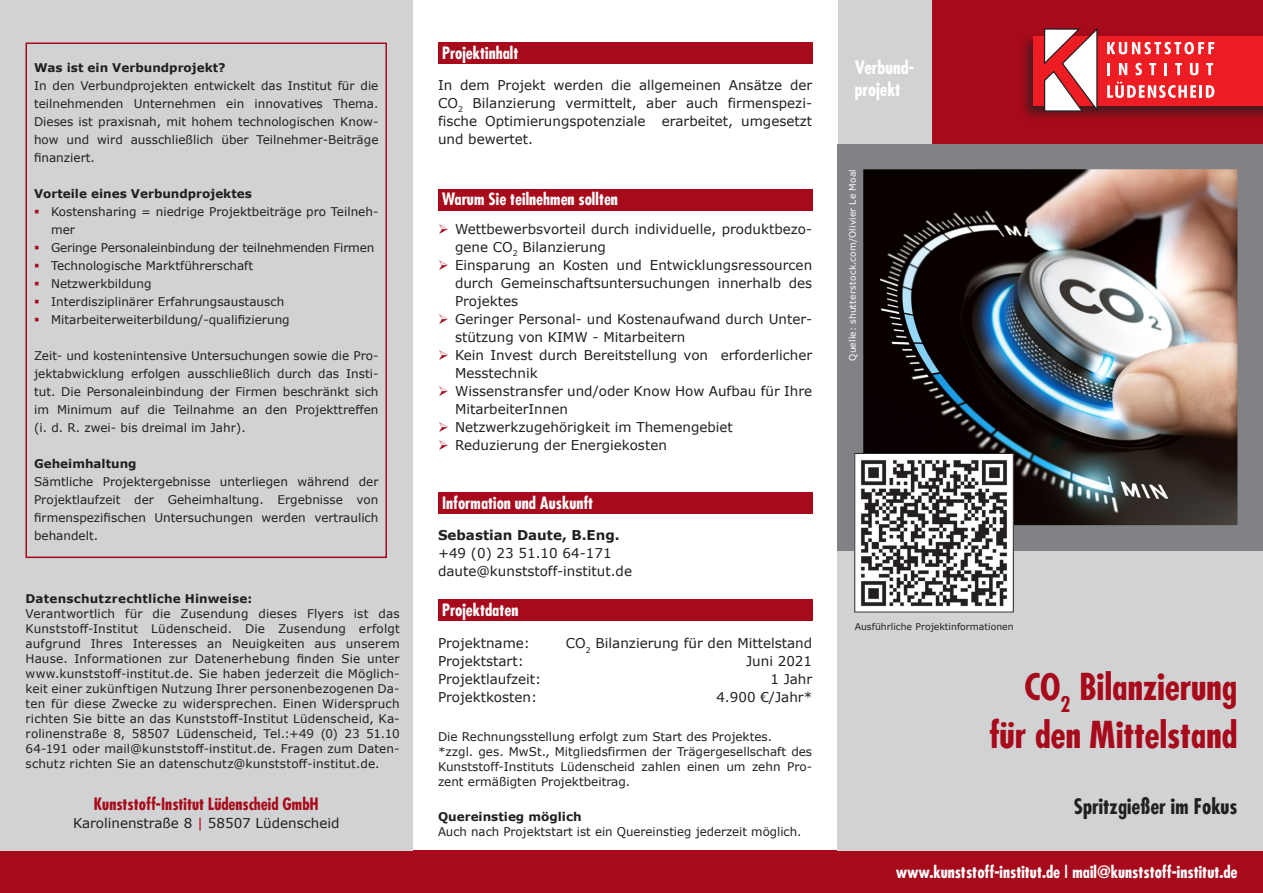
<style>
.page{position:relative;width:1263px;height:893px;background:#fff}
.page>*{position:absolute;margin:0;border:0;box-sizing:border-box;transform-origin:0 0}
.t1{font:700 condensed 36px/48px "Futura";color:#a70a1a;text-align:right}
.t2{font:700 condensed 21px "Futura";color:#231f20}
.t3{font:700 condensed 18px/21.6px "Futura";color:#fff}
.t4{font:700 condensed 16.5px "Futura";color:#fff}
.t5{font:700 condensed 16.5px "Futura";color:#a70a1a}
.t6{font:13.5px/18px "Verdana";color:#231f20}
.t7{font:12px/15px "Verdana";color:#231f20}
.t8{font:700 12px "Verdana";color:#231f20}
.t9{font:9.3px "Verdana";color:#231f20}
.t10{font:9px "Verdana";letter-spacing:.025em;color:#fff}
.s1{font-weight:700}
.s2{color:#a70a1a}
</style>
<div class="page">
<div style="left:931px;top:0;width:332px;height:145px;background:#a70a1a"></div>
<div style="left:838px;top:0;width:93px;height:145px;background:#d1d2d4"></div>
<div style="left:0;top:850px;width:1263px;height:43px;background:#a70a1a"></div>
<div style="left:838px;top:550px;width:425px;height:300px;background:#d1d2d4"></div>
<div style="left:838px;top:144px;width:425px;height:406px;background:#808285"></div>
<div style="left:0;top:0;width:412px;height:850px;background:#d1d2d4"></div>
<div style="left:438px;top:600px;width:374px;height:21px;background:#a70a1a"></div>
<div style="left:438px;top:492px;width:374px;height:22px;background:#a70a1a"></div>
<div style="left:1019px;top:33px;width:244px;height:89px;background:#231f20;opacity:.75"></div>
<div style="left:1033px;top:36px;width:230px;height:70px;background:#ee1d23"></div>
<svg style="left:1043px;top:28px;width:55px;height:86px"></svg>
<svg style="left:1107px;top:63px;width:3px;height:12px"></svg>
<svg style="left:1119px;top:63px;width:8px;height:12px"></svg>
<svg style="left:1135px;top:63px;width:7px;height:12px"></svg>
<svg style="left:1149px;top:63px;width:7px;height:12px"></svg>
<svg style="left:1164px;top:63px;width:3px;height:12px"></svg>
<svg style="left:1175px;top:63px;width:7px;height:12px"></svg>
<svg style="left:1190px;top:63px;width:8px;height:12px"></svg>
<svg style="left:1206px;top:63px;width:7px;height:12px"></svg>
<svg style="left:1107px;top:42px;width:107px;height:12px"></svg>
<svg style="left:1107px;top:82px;width:107px;height:16px"></svg>
<div style="left:438px;top:42px;width:374px;height:22px;background:#a70a1a"></div>
<div style="left:438px;top:189px;width:374px;height:21px;background:#a70a1a"></div>
<img style="left:863px;top:169px;width:374px;height:356px">
<img style="left:856px;top:455px;width:156px;height:155px">
<div style="left:854px;top:453px;width:160px;height:159px;border:1px solid #231f20"></div>
<div style="left:26px;top:43px;width:361px;height:515px;border:2px solid #a70a1a"></div>
<p class="t7" style="left:34px;top:59px;width:346px;line-height:18px"><span class="s1">Was ist ein Verbundprojekt?<br></span>In den Verbundprojekten entwickelt das Institut für die teilnehmenden Unternehmen ein innovatives Thema.<br>Dieses ist praxisnah, mit hohem technologischen Know&shy;how und wird ausschließlich über Teilnehmer-Beiträge finanziert.</p>
<p class="t8" style="left:34px;top:185px;width:219px">Vorteile eines Verbundprojektes</p>
<p class="t7" style="left:51px;top:203px;width:329px;line-height:18px;text-indent:-17px"><span class="s2">▪</span> Kostensharing = niedrige Projektbeiträge pro Teilneh&shy;mer</p>
<p class="t7" style="left:34px;top:240px;width:342px"><span class="s2">▪</span> Geringe Personaleinbindung der teilnehmenden Firmen</p>
<p class="t7" style="left:34px;top:258px;width:221px"><span class="s2">▪</span> Technologische Marktführerschaft</p>
<p class="t7" style="left:34px;top:276px;width:119px"><span class="s2">▪</span> Netzwerkbildung</p>
<p class="t7" style="left:34px;top:294px;width:252px"><span class="s2">▪</span> Interdisziplinärer Erfahrungsaustausch</p>
<p class="t7" style="left:34px;top:312px;width:257px"><span class="s2">▪</span> Mitarbeiterweiterbildung/-qualifizierung</p>
<p class="t7" style="left:34px;top:347px;width:346px;line-height:18px;text-align:justify">Zeit- und kostenintensive Untersuchungen sowie die Pro&shy;jektabwicklung erfolgen ausschließlich durch das Insti&shy;tut. Die Personaleinbindung der Firmen beschränkt sich im Minimum auf die Teilnahme an den Projekttreffen (i. d. R. zwei- bis dreimal im Jahr).</p>
<p class="t7" style="left:34px;top:455px;width:346px;line-height:18px"><span class="s1">Geheimhaltung<br></span>Sämtliche Projektergebnisse unterliegen während der Projektlaufzeit der Geheimhaltung. Ergebnisse von firmenspezifischen Untersuchungen werden vertraulich behandelt.</p>
<p class="t7" style="left:26px;top:591px;width:376px"><span class="s1">Datenschutzrechtliche Hinweise:<br></span>Verantwortlich für die Zusendung dieses Flyers ist das Kunststoff-Institut Lüdenscheid. Die Zusendung erfolgt aufgrund Ihres Interesses an Neuigkeiten aus unserem Hause. Informationen zur Datenerhebung finden Sie unter www.kunststoff-institut.de. Sie haben jederzeit die Möglich&shy;keit einer zukünftigen Nutzung Ihrer personenbezogenen Da&shy;ten für diese Zwecke zu widersprechen. Einen Widerspruch richten Sie bitte an das Kunststoff-Institut Lüdenscheid, Ka&shy;rolinenstraße 8, 58507 Lüdenscheid, Tel.:+49 (0) 23 51.10<br>64-191 oder mail@kunststoff-institut.de. Fragen zum Daten&shy;schutz richten Sie an datenschutz@kunststoff-institut.de.</p>
<p class="t5" style="left:94px;top:793px;width:226px">Kunststoff-Institut Lüdenscheid GmbH</p>
<p class="t6" style="left:73px;top:814px;width:268px">Karolinenstraße 8 <span class="s2">|</span> 58507 Lüdenscheid</p>
<p class="t4" style="left:442px;top:42px;width:78px">Projektinhalt</p>
<p class="t6" style="left:438px;top:76px;width:376px;text-align:justify">In dem Projekt werden die allgemeinen Ansätze der CO<sub>2</sub> Bilanzierung vermittelt, aber auch firmenspezi&shy;fische Optimierungspotenziale erarbeitet, umgesetzt und bewertet.</p>
<p class="t4" style="left:442px;top:189px;width:177px">Warum Sie teilnehmen sollten</p>
<p class="t6" style="left:455px;top:220px;width:359px;text-indent:-17px"><span class="s2">➢</span> Wettbewerbsvorteil durch individuelle, produktbezo&shy;gene CO<sub>2</sub> Bilanzierung</p>
<p class="t6" style="left:455px;top:256px;width:359px;text-align:justify;text-indent:-17px"><span class="s2">➢</span> Einsparung an Kosten und Entwicklungsressourcen durch Gemeinschaftsuntersuchungen innerhalb des Projektes</p>
<p class="t6" style="left:455px;top:310px;width:359px;text-indent:-17px"><span class="s2">➢</span> Geringer Personal- und Kostenaufwand durch Unter&shy;stützung von KIMW - Mitarbeitern</p>
<p class="t6" style="left:455px;top:346px;width:359px;text-indent:-17px"><span class="s2">➢</span> Kein Invest durch Bereitstellung von erforderlicher<br>Messtechnik</p>
<p class="t6" style="left:455px;top:382px;width:359px;text-indent:-17px"><span class="s2">➢</span> Wissenstransfer und/oder Know How Aufbau für Ihre<br>MitarbeiterInnen</p>
<p class="t6" style="left:438px;top:418px;width:296px"><span class="s2">➢</span> Netzwerkzugehörigkeit im Themengebiet</p>
<p class="t6" style="left:438px;top:436px;width:230px"><span class="s2">➢</span> Reduzierung der Energiekosten</p>
<p class="t4" style="left:442px;top:492px;width:153px">Information und Auskunft</p>
<p class="t6" style="left:438px;top:526px;width:196px"><span class="s1">Sebastian Daute, B.Eng. </span>+49 (0) 23 51.10 64-171 daute@kunststoff-institut.de</p>
<p class="t4" style="left:442px;top:600px;width:78px">Projektdaten</p>
<p class="t6" style="left:438px;top:634px;width:94px">Projektname:</p>
<p class="t6" style="left:566px;top:634px;width:248px">CO<sub>2</sub> Bilanzierung für den Mittelstand</p>
<p class="t6" style="left:438px;top:652px;width:87px">Projektstart:</p>
<p class="t6" style="left:778px;top:652px;width:36px">2021</p>
<p class="t6" style="left:438px;top:670px;width:105px">Projektlaufzeit:</p>
<p class="t6" style="left:770px;top:670px;width:43px">1 Jahr</p>
<p class="t6" style="left:438px;top:688px;width:101px">Projektkosten:</p>
<p class="t6" style="left:716px;top:688px;width:97px">4.900 €/Jahr*</p>
<p class="t7" style="left:438px;top:729px;width:376px">Die Rechnungsstellung erfolgt zum Start des Projektes.<br>*zzgl. ges. MwSt., Mitgliedsfirmen der Trägergesellschaft des Kunststoff-Instituts Lüdenscheid zahlen einen um zehn Pro&shy;zent ermäßigten Projektbeitrag.</p>
<p class="t7" style="left:438px;top:809px;width:365px"><span class="s1">Quereinstieg möglich<br></span>Auch nach Projektstart ist ein Quereinstieg jederzeit möglich.</p>
<p class="t3" style="left:855px;top:57px;width:61px">Verbund&shy;projekt</p>
<p class="t10" style="left:846px;top:361px;width:193px;rotate:-90deg">Quelle: shutterstock.com/Olivier Le Moal</p>
<p class="t9" style="left:855px;top:620px;width:160px">Ausführliche Projektinformationen</p>
<p class="t1" style="left:989px;top:663px;width:250px">CO<sub>2</sub> Bilanzierung für den Mittelstand</p>
<p class="t2" style="left:1074px;top:793px;width:165px">Spritzgießer im Fokus</p>
<p class="t4" style="left:896px;top:862px;width:343px">www.kunststoff-institut.de | mail@kunststoff-institut.de</p>
</div>
